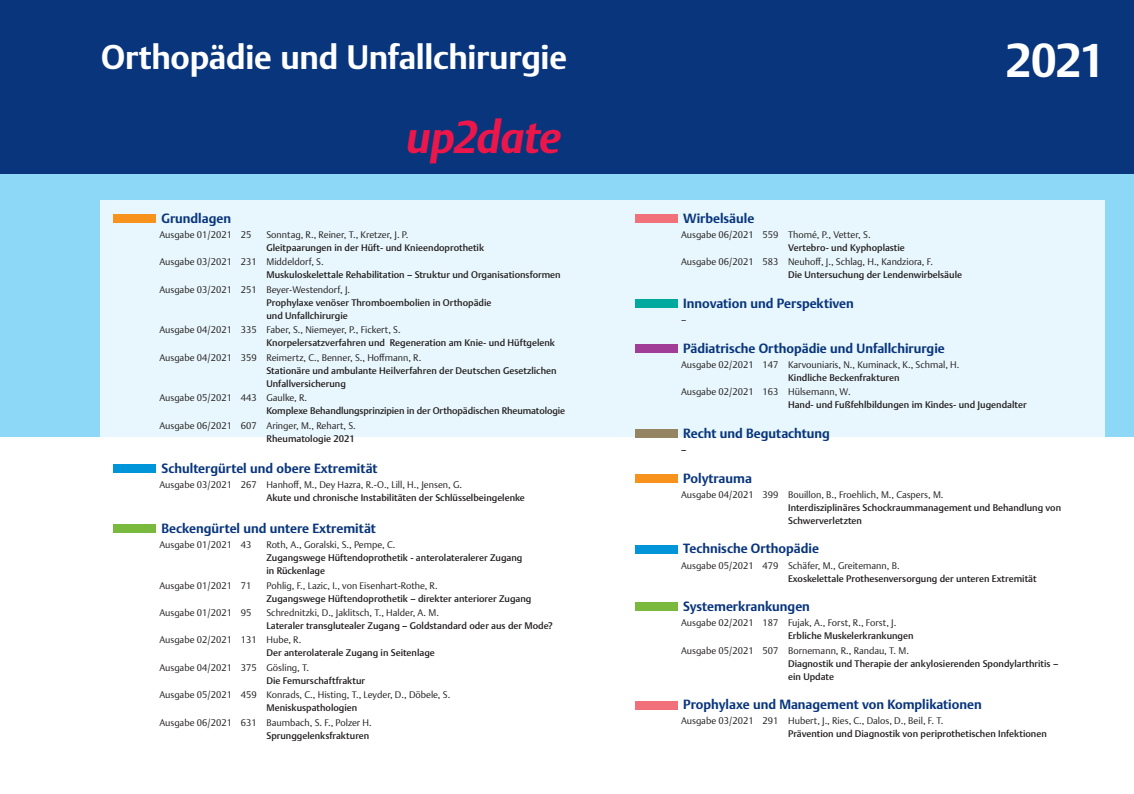
<style>
.page{position:relative;width:1134px;height:794px;background:#fff}
.page>*{position:absolute;margin:0;border:0;box-sizing:border-box;transform-origin:0 0}
.t1{font:700 46px "Thieme Argo 2011";color:#fff}
.t2{font:italic 700 44.3px "Thieme Argo 2011";letter-spacing:-.02em;color:#ed164b}
.t3{font:700 33px "Thieme Argo 2011";letter-spacing:-.01em;color:#fff}
.t4{font:700 13px "Thieme Argo 2011";color:#08357c}
.t5{font:500 9.5px/13px "Thieme Argo 2011";color:#231f20}
.t6{font:300 9.5px "Thieme Argo 2011";color:#231f20}
</style>
<div class="page">
<div style="left:0;top:0;width:1134px;height:175px;background:#08357c"></div>
<div style="left:0;top:174px;width:1134px;height:262px;background:#8dd7f7"></div>
<div style="left:101px;top:200px;width:1004px;height:565px;background:linear-gradient(to right,#f5fcfe,#f5fcfe)"></div>
<div style="left:113px;top:214px;width:43px;height:9px;background:#f7931d"></div>
<div style="left:113px;top:465px;width:43px;height:8px;background:#0095d9"></div>
<div style="left:113px;top:524px;width:43px;height:9px;background:#79ba3e"></div>
<div style="left:635px;top:214px;width:42px;height:9px;background:#f17079"></div>
<div style="left:635px;top:299px;width:42px;height:9px;background:#00a99d"></div>
<div style="left:635px;top:344px;width:42px;height:9px;background:#a13d96"></div>
<div style="left:635px;top:429px;width:42px;height:9px;background:#948461"></div>
<div style="left:635px;top:474px;width:42px;height:9px;background:#f7931d"></div>
<div style="left:635px;top:545px;width:42px;height:8px;background:#0095d9"></div>
<div style="left:635px;top:602px;width:42px;height:9px;background:#79ba3e"></div>
<div style="left:635px;top:701px;width:42px;height:8px;background:#f17079"></div>
<h3 class="t3" style="left:101px;top:35px;width:467px">Orthopädie und Unfallchirurgie</h3>
<h1 class="t1" style="left:1005px;top:29px;width:102px">2021</h1>
<h2 class="t2" style="left:406px;top:107px;width:157px">up2date</h2>
<h3 class="t4" style="left:162px;top:209px;width:71px">Grundlagen</h3>
<p class="t6" style="left:159px;top:228px;width:94px">Ausgabe 01/2021 25</p>
<p class="t6" style="left:266px;top:228px;width:144px">Sonntag, R., Reiner, T., Kretzer, J. P.</p>
<p class="t5" style="left:266px;top:241px;width:219px">Gleitpaarungen in der Hüft- und Knieendoprothetik</p>
<p class="t6" style="left:159px;top:256px;width:166px">Ausgabe 03/2021 231 Middeldorf, S.</p>
<p class="t5" style="left:266px;top:268px;width:296px">Muskuloskelettale Rehabilitation – Struktur und Organisationsformen</p>
<p class="t6" style="left:159px;top:283px;width:192px">Ausgabe 03/2021 251 Beyer-Westendorf, J.</p>
<p class="t5" style="left:266px;top:296px;width:227px">Prophylaxe venöser Thromboembolien in Orthopädie und Unfallchirurgie</p>
<p class="t6" style="left:159px;top:324px;width:243px">Ausgabe 04/2021 335 Faber, S., Niemeyer, P., Fickert, S.</p>
<p class="t5" style="left:266px;top:336px;width:290px">Knorpelersatzverfahren und Regeneration am Knie- und Hüftgelenk</p>
<p class="t6" style="left:159px;top:351px;width:263px">Ausgabe 04/2021 359 Reimertz, C., Benner, S., Hoffmann, R.</p>
<p class="t5" style="left:266px;top:364px;width:292px">Stationäre und ambulante Heilverfahren der Deutschen Gesetzlichen<br>Unfallversicherung</p>
<p class="t6" style="left:159px;top:391px;width:149px">Ausgabe 05/2021 443 Gaulke, R.</p>
<p class="t5" style="left:266px;top:404px;width:300px">Komplexe Behandlungsprinzipien in der Orthopädischen Rheumatologie</p>
<p class="t6" style="left:159px;top:419px;width:198px">Ausgabe 06/2021 607 Aringer, M., Rehart, S.</p>
<p class="t5" style="left:266px;top:431px;width:90px">Rheumatologie 2021</p>
<h3 class="t4" style="left:162px;top:460px;width:217px">Schultergürtel und obere Extremität</h3>
<p class="t6" style="left:159px;top:479px;width:304px">Ausgabe 03/2021 267 Hanhoff, M., Dey Hazra, R.-O., Lill, H., Jensen, G.</p>
<p class="t5" style="left:266px;top:491px;width:260px">Akute und chronische Instabilitäten der Schlüsselbeingelenke</p>
<h3 class="t4" style="left:162px;top:519px;width:216px">Beckengürtel und untere Extremität</h3>
<p class="t6" style="left:159px;top:538px;width:94px">Ausgabe 01/2021 43</p>
<p class="t6" style="left:266px;top:538px;width:130px">Roth, A., Goralski, S., Pempe, C.</p>
<p class="t5" style="left:266px;top:551px;width:257px">Zugangswege Hüftendoprothetik - anterolateralerer Zugang in Rückenlage</p>
<p class="t6" style="left:159px;top:579px;width:94px">Ausgabe 01/2021 71</p>
<p class="t6" style="left:266px;top:579px;width:173px">Pohlig, F., Lazic, I., von Eisenhart-Rothe, R.</p>
<p class="t5" style="left:266px;top:591px;width:266px">Zugangswege Hüftendoprothetik – direkter anteriorer Zugang</p>
<p class="t6" style="left:159px;top:606px;width:94px">Ausgabe 01/2021 95</p>
<p class="t6" style="left:266px;top:606px;width:174px">Schrednitzki, D., Jaklitsch, T., Halder, A. M.</p>
<p class="t5" style="left:266px;top:619px;width:288px">Lateraler transglutealer Zugang – Goldstandard oder aus der Mode?</p>
<p class="t6" style="left:159px;top:633px;width:143px">Ausgabe 02/2021 131 Hube, R.</p>
<p class="t5" style="left:266px;top:646px;width:170px">Der anterolaterale Zugang in Seitenlage</p>
<p class="t6" style="left:159px;top:661px;width:151px">Ausgabe 04/2021 375 Gösling, T.</p>
<p class="t5" style="left:266px;top:674px;width:100px">Die Femurschaftfraktur</p>
<p class="t6" style="left:159px;top:688px;width:292px">Ausgabe 05/2021 459 Konrads, C., Histing, T., Leyder, D., Döbele, S.</p>
<p class="t5" style="left:266px;top:701px;width:92px">Meniskuspathologien</p>
<p class="t6" style="left:159px;top:716px;width:214px">Ausgabe 06/2021 631 Baumbach, S. F., Polzer H.</p>
<p class="t5" style="left:266px;top:728px;width:104px">Sprunggelenksfrakturen</p>
<h3 class="t4" style="left:683px;top:209px;width:73px">Wirbelsäule</h3>
<p class="t6" style="left:681px;top:228px;width:191px">Ausgabe 06/2021 559 Thomé, P., Vetter, S.</p>
<p class="t5" style="left:788px;top:241px;width:118px">Vertebro- und Kyphoplastie</p>
<p class="t6" style="left:681px;top:256px;width:253px">Ausgabe 06/2021 583 Neuhoff, J., Schlag, H., Kandziora, F.</p>
<p class="t5" style="left:788px;top:268px;width:175px">Die Untersuchung der Lendenwirbelsäule</p>
<h3 class="t4" style="left:683px;top:295px;width:172px">Innovation und Perspektiven</h3>
<p class="t6" style="left:681px;top:313px;width:7px">–</p>
<h3 class="t4" style="left:683px;top:339px;width:263px">Pädiatrische Orthopädie und Unfallchirurgie</h3>
<p class="t6" style="left:681px;top:358px;width:280px">Ausgabe 02/2021 147 Karvouniaris, N., Kuminack, K., Schmal, H.</p>
<p class="t5" style="left:788px;top:371px;width:113px">Kindliche Beckenfrakturen</p>
<p class="t6" style="left:681px;top:386px;width:171px">Ausgabe 02/2021 163 Hülsemann, W.</p>
<p class="t5" style="left:788px;top:398px;width:240px">Hand- und Fußfehlbildungen im Kindes- und Jugendalter</p>
<h3 class="t4" style="left:683px;top:424px;width:148px">Recht und Begutachtung</h3>
<p class="t5" style="left:681px;top:443px;width:7px">–</p>
<h3 class="t4" style="left:683px;top:469px;width:70px">Polytrauma</h3>
<p class="t6" style="left:681px;top:488px;width:264px">Ausgabe 04/2021 399 Bouillon, B., Froehlich, M., Caspers, M.</p>
<p class="t5" style="left:788px;top:501px;width:275px">Interdisziplinäres Schockraummanagement und Behandlung von<br>Schwerverletzten</p>
<h3 class="t4" style="left:683px;top:540px;width:137px">Technische Orthopädie</h3>
<p class="t6" style="left:681px;top:559px;width:220px">Ausgabe 05/2021 479 Schäfer, M., Greitemann, B.</p>
<p class="t5" style="left:788px;top:571px;width:250px">Exoskelettale Prothesenversorgung der unteren Extremität</p>
<h3 class="t4" style="left:683px;top:598px;width:128px">Systemerkrankungen</h3>
<p class="t6" style="left:681px;top:616px;width:217px">Ausgabe 02/2021 187 Fujak, A., Forst, R., Forst, J.</p>
<p class="t5" style="left:788px;top:629px;width:127px">Erbliche Muskelerkrankungen</p>
<p class="t6" style="left:681px;top:644px;width:229px">Ausgabe 05/2021 507 Bornemann, R., Randau, T. M.</p>
<p class="t5" style="left:788px;top:656px;width:272px">Diagnostik und Therapie der ankylosierenden Spondylarthritis – ein Update</p>
<h3 class="t4" style="left:683px;top:696px;width:300px">Prophylaxe und Management von Komplikationen</h3>
<p class="t6" style="left:681px;top:715px;width:264px">Ausgabe 03/2021 291 Hubert, J., Ries, C., Dalos, D., Beil, F. T.</p>
<p class="t5" style="left:788px;top:727px;width:260px">Prävention und Diagnostik von periprothetischen Infektionen</p>
</div>
